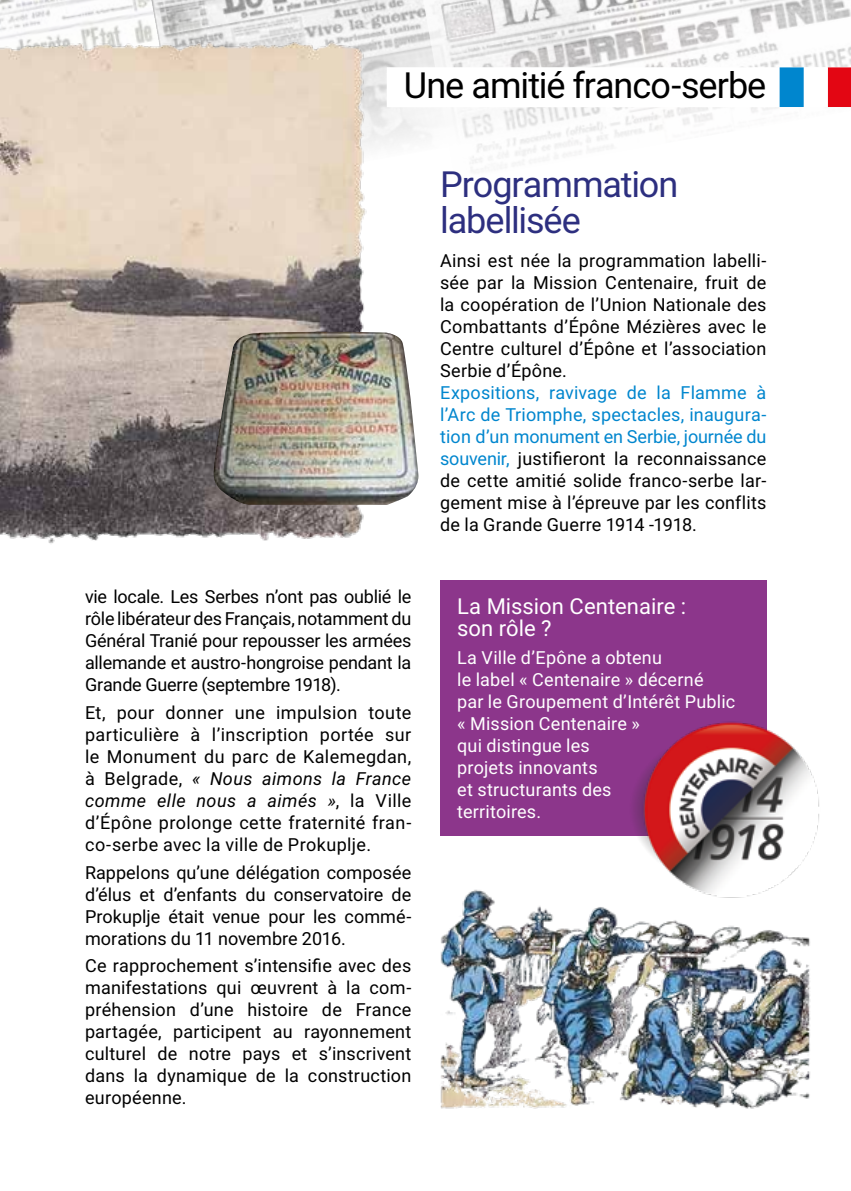
<style>
.page{position:relative;width:851px;height:1191px;background:#fff}
.page>*{position:absolute;margin:0;border:0;box-sizing:border-box;transform-origin:0 0}
.t1{font:36px/36px "Roboto";letter-spacing:-.03em;color:#2d2f7f}
.t2{font:36px "Roboto";letter-spacing:-.03em;color:#000}
.t3{font:22px/22px "Roboto";color:#fff}
.t4{font:18px/22px "Roboto";letter-spacing:.01em;color:#000;text-align:justify}
.t5{font:18px/22px "Roboto";letter-spacing:.01em;color:#fff}
.s1{font-style:italic}
.s2{color:#0086ce}
</style>
<div class="page">
<img style="left:0;top:0;width:148px;height:26px">
<img style="left:148px;top:0;width:271px;height:145px">
<img style="left:419px;top:0;width:431px;height:164px">
<div style="left:386px;top:67px;width:464px;height:40px;background:#fff"></div>
<div style="left:827px;top:67px;width:23px;height:40px;background:#e30613"></div>
<div style="left:779px;top:67px;width:24px;height:40px;background:#0086ce"></div>
<div style="left:440px;top:580px;width:326px;height:255px;background:#8c368b"></div>
<img style="left:0;top:26px;width:382px;height:518px">
<img style="left:440px;top:835px;width:371px;height:274px">
<img style="left:629px;top:719px;width:190px;height:209px">
<img style="left:213px;top:332px;width:205px;height:173px">
<h1 class="t2" style="left:403px;top:60px;width:364px">Une amitié franco-serbe</h1>
<p class="t4" style="left:85px;top:585px;width:328px">vie locale. Les Serbes n’ont pas oublié le rôle libérateur des Français, notamment du Général Tranié pour repousser les armées allemande et austro-hongroise pendant la Grande Guerre (septembre 1918).</p>
<p class="t4" style="left:85px;top:701px;width:328px">Et, pour donner une impulsion toute particulière à l’inscription portée sur le Monument du parc de Kalemegdan, à Belgrade, <span class="s1">« Nous aimons la France comme elle nous a aimés »</span>, la Ville d’Épône prolonge cette fraternité fran&shy;co-serbe avec la ville de Prokuplje.</p>
<p class="t4" style="left:85px;top:860px;width:328px">Rappelons qu’une délégation composée d’élus et d’enfants du conservatoire de Prokuplje était venue pour les commé&shy;morations du 11 novembre 2016.</p>
<p class="t4" style="left:85px;top:954px;width:328px">Ce rapprochement s’intensifie avec des manifestations qui œuvrent à la com&shy;préhension d’une histoire de France partagée, participent au rayonnement culturel de notre pays et s’inscrivent dans la dynamique de la construction européenne.</p>
<h1 class="t1" style="left:440px;top:165px;width:240px">Programmation labellisée</h1>
<p class="t4" style="left:440px;top:248px;width:328px">Ainsi est née la programmation labelli&shy;sée par la Mission Centenaire, fruit de la coopération de l’Union Nationale des Combattants d’Épône Mézières avec le Centre culturel d’Épône et l’association Serbie d’Épône.</p>
<p class="t4" style="left:440px;top:380px;width:328px"><span class="s2">Expositions, ravivage de la Flamme à l’Arc de Triomphe, spectacles, inaugura&shy;tion d’un monument en Serbie, journée du souvenir,</span> justifieront la reconnaissance de cette amitié solide franco-serbe lar&shy;gement mise à l’épreuve par les conflits de la Grande Guerre 1914 -1918.</p>
<p class="t3" style="left:457px;top:594px;width:230px">La Mission Centenaire : son rôle ?</p>
<p class="t5" style="left:457px;top:645px;width:279px">La Ville d’Epône a obtenu<br>le label « Centenaire » décerné<br>par le Groupement d’Intérêt Public « Mission Centenaire »<br>qui distingue les<br>projets innovants<br>et structurants des<br>territoires.</p>
</div>
